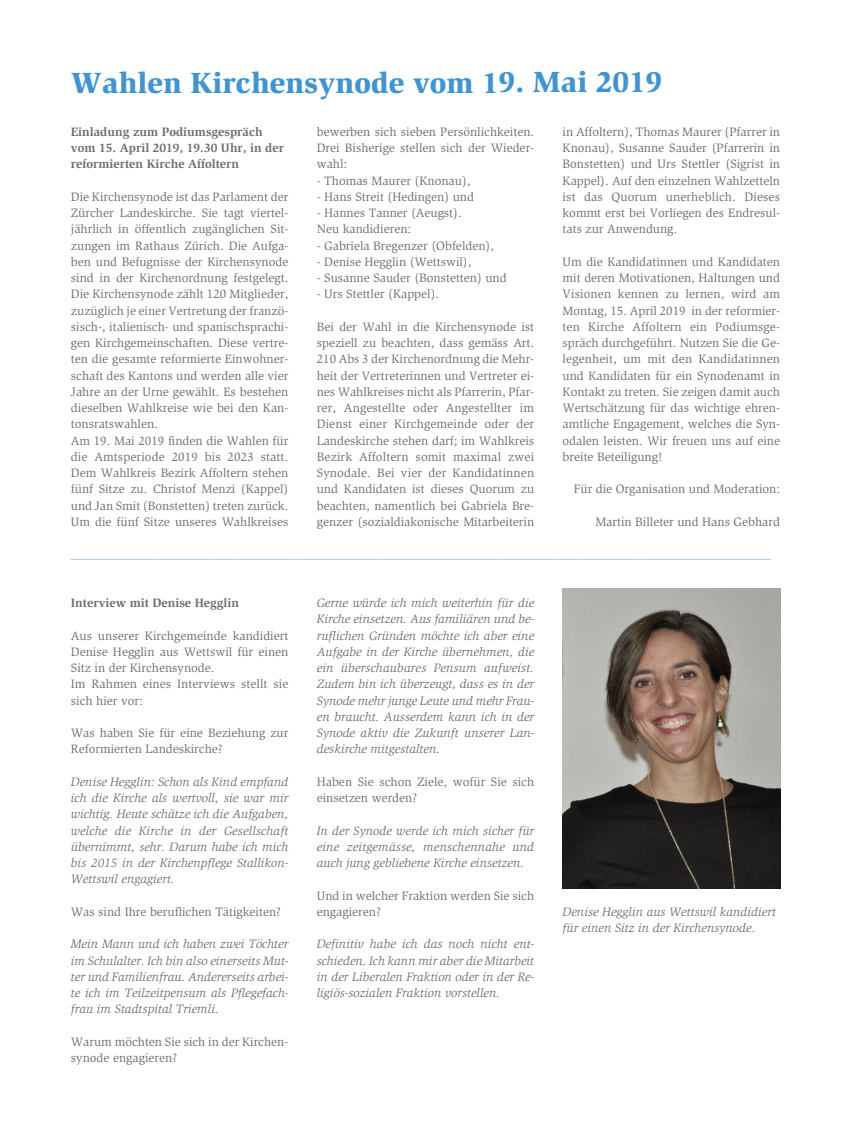
<style>
.page{position:relative;width:851px;height:1141px;background:#fff}
.page>*{position:absolute;margin:0;border:0;box-sizing:border-box;transform-origin:0 0}
.t1{font:900 30px "Slimbach Std";color:#4194d0}
.t2{font:12.5px/16.2px "Slimbach Std";color:#6c6d70}
.t3{font:italic 12.5px/16.2px "Slimbach Std";color:#6c6d70;text-align:justify}
.t4{font:12.5px "Slimbach Std";color:#7daddc}
.t5{font:700 12.5px/16.2px "Slimbach Std";color:#6c6d70}
</style>
<div class="page">
<img style="left:562px;top:588px;width:218px;height:300px">
<h1 class="t1" style="left:71px;top:71px;width:593px">Wahlen Kirchensynode vom 19. Mai 2019</h1>
<p class="t5" style="left:71px;top:124px;width:214px">Einladung zum Podiumsgespräch vom 15. April 2019, 19.30 Uhr, in der reformierten Kirche Affoltern</p>
<p class="t2" style="left:71px;top:189px;width:219px">Die Kirchensynode ist das Parlament der Zürcher Landeskirche. Sie tagt viertel&shy;jährlich in öffentlich zugänglichen Sit&shy;zungen im Rathaus Zürich. Die Aufga&shy;ben und Befugnisse der Kirchensynode sind in der Kirchenordnung festgelegt.<br>Die Kirchensynode zählt 120 Mitglieder, zuzüglich je einer Vertretung der franzö&shy;sisch-, italienisch- und spanischsprachi&shy;gen Kirchgemeinschaften. Diese vertre&shy;ten die gesamte reformierte Einwohner&shy;schaft des Kantons und werden alle vier Jahre an der Urne gewählt. Es bestehen dieselben Wahlkreise wie bei den Kan&shy;tonsratswahlen.<br>Am 19. Mai 2019 finden die Wahlen für die Amtsperiode 2019 bis 2023 statt.<br>Dem Wahlkreis Bezirk Affoltern stehen fünf Sitze zu. Christof Menzi (Kappel) und Jan Smit (Bonstetten) treten zurück.<br>Um die fünf Sitze unseres Wahlkreises</p>
<p class="t2" style="left:562px;top:124px;width:219px;text-align:justify">in Affoltern), Thomas Maurer (Pfarrer in Knonau), Susanne Sauder (Pfarrerin in Bonstetten) und Urs Stettler (Sigrist in Kappel). Auf den einzelnen Wahlzetteln ist das Quorum unerheblich. Dieses kommt erst bei Vorliegen des Endresul&shy;tats zur Anwendung.</p>
<p class="t2" style="left:562px;top:254px;width:219px;text-align:justify">Um die Kandidatinnen und Kandidaten mit deren Motivationen, Haltungen und Visionen kennen zu lernen, wird am Montag, 15. April 2019 in der reformier&shy;ten Kirche Affoltern ein Podiumsge&shy;spräch durchgeführt. Nutzen Sie die Ge&shy;legenheit, um mit den Kandidatinnen und Kandidaten für ein Synodenamt in Kontakt zu treten. Sie zeigen damit auch Wertschätzung für das wichtige ehren&shy;amtliche Engagement, welches die Syn&shy;odalen leisten. Wir freuen uns auf eine breite Beteiligung!</p>
<p class="t2" style="left:573px;top:482px;width:208px">Für die Organisation und Moderation:</p>
<p class="t2" style="left:595px;top:514px;width:186px">Martin Billeter und Hans Gebhard</p>
<p class="t2" style="left:317px;top:124px;width:219px;text-align:justify">bewerben sich sieben Persönlichkeiten.<br>Drei Bisherige stellen sich der Wieder&shy;wahl:</p>
<p class="t2" style="left:317px;top:173px;width:155px">- Thomas Maurer (Knonau),</p>
<p class="t2" style="left:317px;top:189px;width:159px">- Hans Streit (Hedingen) und</p>
<p class="t2" style="left:317px;top:206px;width:146px">- Hannes Tanner (Aeugst).<br>Neu kandidieren:</p>
<p class="t2" style="left:317px;top:238px;width:179px">- Gabriela Bregenzer (Obfelden),</p>
<p class="t2" style="left:317px;top:254px;width:156px">- Denise Hegglin (Wettswil),</p>
<p class="t2" style="left:317px;top:271px;width:191px">- Susanne Sauder (Bonstetten) und</p>
<p class="t2" style="left:317px;top:287px;width:124px">- Urs Stettler (Kappel).</p>
<p class="t2" style="left:317px;top:319px;width:219px;text-align:justify">Bei der Wahl in die Kirchensynode ist speziell zu beachten, dass gemäss Art.<br>210 Abs 3 der Kirchenordnung die Mehr&shy;heit der Vertreterinnen und Vertreter ei&shy;nes Wahlkreises nicht als Pfarrerin, Pfar&shy;rer, Angestellte oder Angestellter im Dienst einer Kirchgemeinde oder der Landeskirche stehen darf; im Wahlkreis Bezirk Affoltern somit maximal zwei Synodale. Bei vier der Kandidatinnen und Kandidaten ist dieses Quorum zu beachten, namentlich bei Gabriela Bre&shy;genzer (sozialdiakonische Mitarbeiterin</p>
<p class="t4" style="left:71px;top:549px;width:702px">________________________________________________________________________________________________________________</p>
<p class="t3" style="left:317px;top:596px;width:219px">Gerne würde ich mich weiterhin für die Kirche einsetzen. Aus familiären und be&shy;ruflichen Gründen möchte ich aber eine Aufgabe in der Kirche übernehmen, die ein überschaubares Pensum aufweist.<br>Zudem bin ich überzeugt, dass es in der Synode mehr junge Leute und mehr Frau&shy;en braucht. Ausserdem kann ich in der Synode aktiv die Zukunft unserer Lan&shy;deskirche mitgestalten.</p>
<p class="t2" style="left:317px;top:774px;width:219px">Haben Sie schon Ziele, wofür Sie sich einsetzen werden?</p>
<p class="t3" style="left:317px;top:823px;width:219px">In der Synode werde ich mich sicher für eine zeitgemässe, menschennahe und auch jung gebliebene Kirche einsetzen.</p>
<p class="t2" style="left:317px;top:888px;width:219px">Und in welcher Fraktion werden Sie sich engagieren?</p>
<p class="t3" style="left:317px;top:937px;width:219px">Definitiv habe ich das noch nicht ent&shy;schieden. Ich kann mir aber die Mitarbeit in der Liberalen Fraktion oder in der Re&shy;ligiös-sozialen Fraktion vorstellen.</p>
<p class="t5" style="left:71px;top:596px;width:170px">Interview mit Denise Hegglin</p>
<p class="t2" style="left:71px;top:628px;width:219px">Aus unserer Kirchgemeinde kandidiert<br>Denise Hegglin aus Wettswil für einen<br>Sitz in der Kirchensynode.<br>Im Rahmen eines Interviews stellt sie sich hier vor:</p>
<p class="t2" style="left:71px;top:726px;width:219px">Was haben Sie für eine Beziehung zur<br>Reformierten Landeskirche?</p>
<p class="t3" style="left:71px;top:774px;width:219px">Denise Hegglin: Schon als Kind empfand ich die Kirche als wertvoll, sie war mir wichtig. Heute schätze ich die Aufgaben, welche die Kirche in der Gesellschaft übernimmt, sehr. Darum habe ich mich bis 2015 in der Kirchenpflege Stallikon-Wettswil engagiert.</p>
<p class="t2" style="left:71px;top:904px;width:211px">Was sind Ihre beruflichen Tätigkeiten?</p>
<p class="t3" style="left:71px;top:937px;width:219px">Mein Mann und ich haben zwei Töchter im Schulalter. Ich bin also einerseits Mut&shy;ter und Familienfrau. Andererseits arbei&shy;te ich im Teilzeitpensum als Pflegefach&shy;frau im Stadtspital Triemli.</p>
<p class="t2" style="left:71px;top:1034px;width:219px">Warum möchten Sie sich in der Kirchen&shy;synode engagieren?</p>
<p class="t3" style="left:562px;top:904px;width:215px">Denise Hegglin aus Wettswil kandidiert für einen Sitz in der Kirchensynode.</p>
</div>
